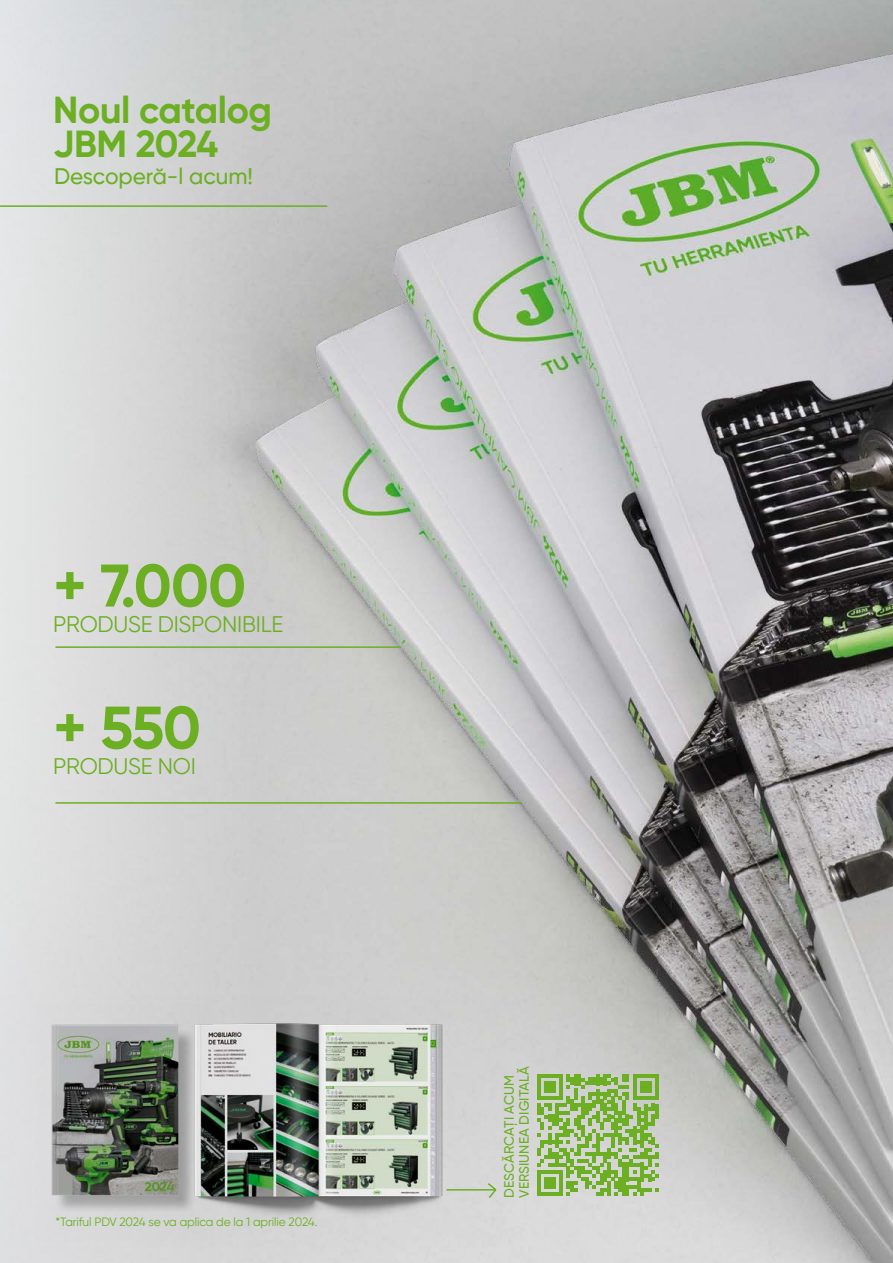
<style>
.page{position:relative;width:893px;height:1263px;background:#fff}
.page>*{position:absolute;margin:0;border:0;box-sizing:border-box;transform-origin:0 0}
.t1{font:700 60px "Gilroy";letter-spacing:-.015em;color:#6db024}
.t2{font:700 37.5px/34.5px "Gilroy";letter-spacing:-.01em;color:#6db024}
.t3{font:22.5px "Gilroy";letter-spacing:-.01em;color:#6db024}
.t4{font:500 22.5px "Gilroy";color:#6db024}
.t5{font:500 13.5px/15px "Gilroy";letter-spacing:.01em;color:#6db024}
.t6{font:12px "Gilroy";letter-spacing:-.01em;color:#6db024}
</style>
<div class="page">
<img style="left:0;top:0;width:893px;height:1263px">
<h2 class="t2" style="left:53px;top:92px;width:220px">Noul catalog<br>JBM 2024</h2>
<h3 class="t4" style="left:54px;top:163px;width:200px">Descoperă-l acum!</h3>
<h1 class="t1" style="left:53px;top:548px;width:194px">+ 7.000</h1>
<h3 class="t3" style="left:53px;top:610px;width:232px">PRODUSE DISPONIBILE</h3>
<h1 class="t1" style="left:53px;top:690px;width:149px">+ 550</h1>
<h3 class="t3" style="left:53px;top:752px;width:144px">PRODUSE NOI</h3>
<p class="t6" style="left:55px;top:1214px;width:264px">*Tariful PDV 2024 se va aplica de la 1 aprilie 2024.</p>
<p class="t5" style="left:501px;top:1198px;width:133px;rotate:-90deg">DESCĂRCAȚI ACUM<br>VERSIUNEA DIGITALĂ</p>
</div>
